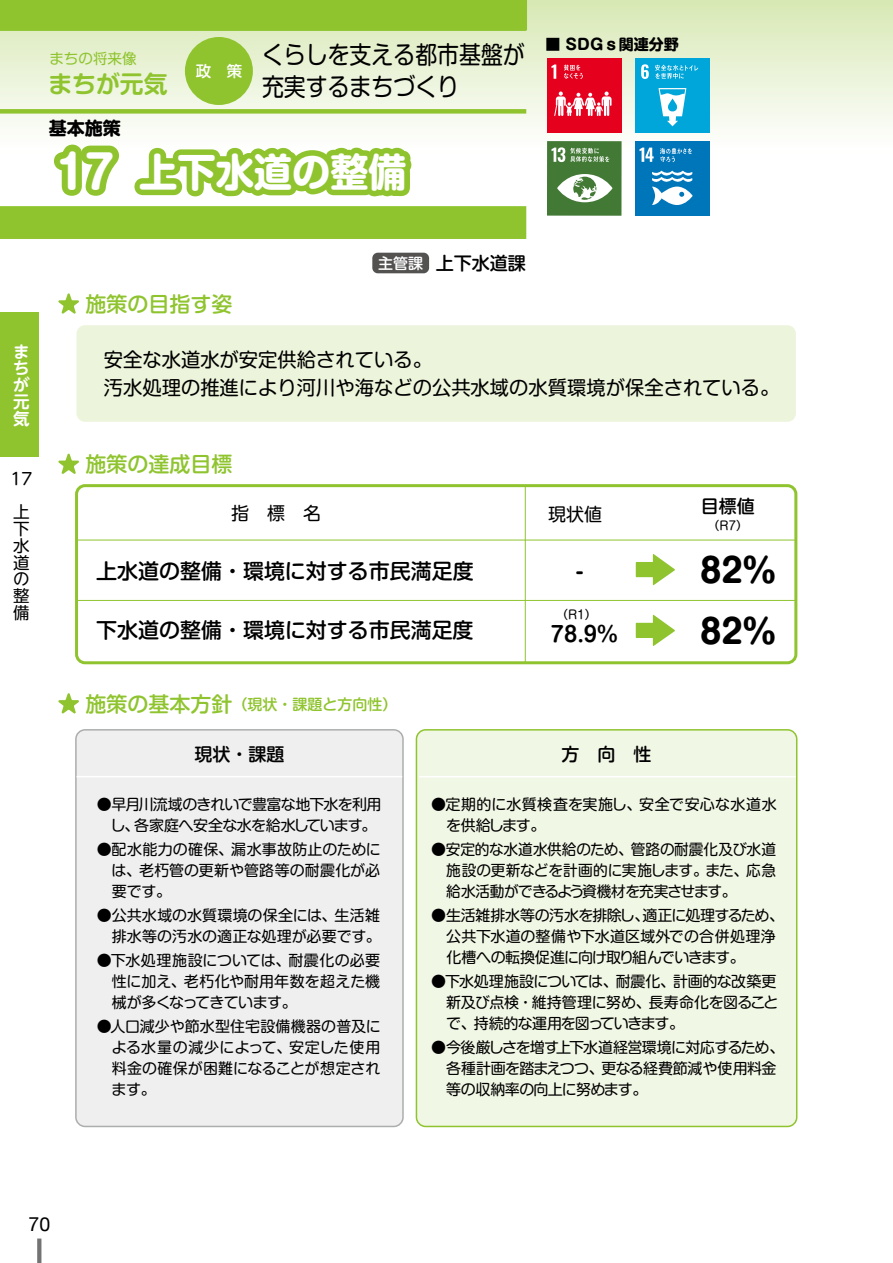
<style>
.page{position:relative;width:893px;height:1263px;background:#fff}
.page>*{position:absolute;margin:0;border:0;box-sizing:border-box;transform-origin:0 0}
.t1{font:700 39.15px "Shin M Go Pro";color:#fff}
.t2{font:700 33px "Shin M Go Pro";color:#000}
.t3{font:24.6px/32px "Shin M Go Pro";color:#000;scale:.89 1}
.t4{font:700 23.85px "Shin M Go Pro De";color:#8fc42f}
.t5{font:500 21px "Shin M Go Pro";color:#000}
.t6{font:500 21px "Shin M Go Pro";color:#8fc42f}
.t7{font:700 21px "Shin M Go Pro De";color:#000}
.t8{font:19.5px/28.5px "Shin M Go Pro";color:#000}
.t9{font:19.5px "Helvetica Neue";color:#000}
.t10{font:500 18px "Shin M Go Pro";color:#000}
.t11{font:18px "Shin M Go Pro";color:#000}
.t12{font:700 18px "Shin M Go Pro";color:#000}
.t13{font:16.5px/16.8px "UD Shin M Go Pro";color:#000}
.t14{font:700 16.5px/16.8px "UD Shin M Go Pro De";color:#fff;text-align:justify}
.t15{font:500 15.45px "Shin M Go Pro";color:#fff}
.t16{font:15px/21px "Shin M Go Pro";letter-spacing:-.02em;color:#000;text-align:justify}
.t17{font:15px/21px "Shin M Go Pro";letter-spacing:-.04em;color:#000}
.t18{font:15px/21px "Shin M Go Pro";letter-spacing:-.045em;color:#000}
.t19{font:15px/21px "Shin M Go Pro";letter-spacing:-.05em;color:#000;text-align:center}
.t20{font:15px/21px "Shin M Go Pro";letter-spacing:.005em;color:#000;text-align:right}
.t21{font:15px/21px "Shin M Go Pro";letter-spacing:.015em;color:#000}
.t22{font:500 15px "Shin M Go Pro";color:#8fc42f}
.t23{font:700 15px "Shin M Go Pro";color:#000}
.t24{font:14.55px "Shin M Go Pro";color:#8fc42f}
.t25{font:12px "Shin M Go Pro";color:#000}
.s1{font-size:45px}
.s2{font-size:15px;color:#fff}
.s3{font-size:21px}
</style>
<div class="page">
<div style="left:0;top:0;width:893px;height:154px;background:linear-gradient(to bottom,#d8e8b5,#fff)"></div>
<div style="left:372px;top:253px;width:57px;height:20px;background:#545251;border-radius:6px"></div>
<div style="left:547px;top:58px;width:74px;height:75px;background:#e5001e"></div>
<svg style="left:551px;top:65px;width:5px;height:14px"></svg>
<svg style="left:554px;top:92px;width:57px;height:24px"></svg>
<svg style="left:564px;top:65px;width:19px;height:14px"></svg>
<div style="left:635px;top:58px;width:75px;height:75px;background:#00a6d9"></div>
<svg style="left:641px;top:64px;width:8px;height:15px"></svg>
<svg style="left:658px;top:88px;width:28px;height:38px"></svg>
<svg style="left:655px;top:65px;width:43px;height:14px"></svg>
<div style="left:547px;top:141px;width:75px;height:75px;background:#427935"></div>
<svg style="left:557px;top:174px;width:55px;height:28px"></svg>
<svg style="left:551px;top:147px;width:58px;height:15px"></svg>
<div style="left:635px;top:141px;width:75px;height:75px;background:#0076ba"></div>
<svg style="left:639px;top:148px;width:15px;height:14px"></svg>
<svg style="left:652px;top:171px;width:41px;height:34px"></svg>
<svg style="left:660px;top:148px;width:32px;height:14px"></svg>
<div style="left:77px;top:325px;width:719px;height:97px;background:#ecf4db;border-radius:9px"></div>
<svg style="left:58px;top:293px;width:21px;height:21px"></svg>
<svg style="left:58px;top:453px;width:21px;height:21px"></svg>
<svg style="left:75px;top:484px;width:723px;height:181px"></svg>
<hr style="left:77px;top:540px;width:719px;height:1px;background:#8fc42f">
<hr style="left:525px;top:486px;width:1px;height:177px;background:#8fc42f">
<svg style="left:58px;top:693px;width:21px;height:21px"></svg>
<div style="left:75px;top:729px;width:329px;height:398px;background:#efefef"></div>
<div style="left:416px;top:729px;width:381px;height:398px;background:#f1f7e5"></div>
<hr style="left:77px;top:776px;width:325px;height:1px;background:#fff">
<hr style="left:419px;top:776px;width:377px;height:1px;background:#fff">
<hr style="left:77px;top:600px;width:719px;height:1px;background:#8fc42f">
<div style="left:0;top:0;width:528px;height:31px;background:#8fc42f"></div>
<hr style="left:0;top:28px;width:526px;height:3px;background:#8fc42f">
<div style="left:0;top:109px;width:526px;height:5px;background:#8fc42f"></div>
<svg style="left:0;top:113px;width:526px;height:126px"></svg>
<div style="left:185px;top:37px;width:68px;height:68px;background:#8fc42f;border-radius:50%"></div>
<svg style="left:653px;top:554px;width:22px;height:31px"></svg>
<div style="left:636px;top:562px;width:18px;height:15px;background:#8fc42f"></div>
<svg style="left:653px;top:615px;width:22px;height:31px"></svg>
<div style="left:636px;top:623px;width:18px;height:15px;background:#8fc42f"></div>
<svg style="left:37px;top:1238px;width:4px;height:25px"></svg>
<div style="left:0;top:313px;width:38px;height:144px;background:#8fc42f"></div>
<p class="t24" style="left:49px;top:47px;width:89px">まちの将来像</p>
<h3 class="t3" style="left:262px;top:36px;width:297px">くらしを支える都市基盤が充実するまちづくり</h3>
<p class="t15" style="left:196px;top:58px;width:48px">政　策</p>
<h3 class="t4" style="left:48px;top:65px;width:121px">まちが元気</h3>
<p class="t12" style="left:49px;top:114px;width:73px">基本施策</p>
<h1 class="t1" style="left:56px;top:140px;width:352px"><span class="s1">17</span> 上下水道の整備</h1>
<p class="t23" style="left:546px;top:32px;width:135px">■ SDGｓ関連分野</p>
<p class="t14" style="left:13px;top:342px;width:18px">まちが元気</p>
<p class="t13" style="left:10px;top:461px;width:24px;line-height:33.6px">17上</p>
<p class="t13" style="left:13px;top:520px;width:17px;text-align:justify">下水道の整備</p>
<h3 class="t6" style="left:85px;top:287px;width:149px">施策の目指す姿</h3>
<p class="t10" style="left:378px;top:248px;width:149px"><span class="s2">主管課</span> 上下水道課</p>
<h3 class="t8" style="left:104px;top:343px;width:677px">安全な水道水が安定供給されている。<br>汚水処理の推進により河川や海などの公共水域の水質環境が保全されている。</h3>
<h3 class="t6" style="left:85px;top:447px;width:149px">施策の達成目標</h3>
<p class="t11" style="left:231px;top:499px;width:91px">指　標　名</p>
<h3 class="t5" style="left:96px;top:554px;width:379px">上水道の整備・環境に対する市民満足度</h3>
<h3 class="t5" style="left:96px;top:613px;width:379px">下水道の整備・環境に対する市民満足度</h3>
<p class="t11" style="left:548px;top:500px;width:55px">現状値</p>
<h3 class="t7" style="left:576px;top:553px;width:9px">-</h3>
<p class="t10" style="left:701px;top:492px;width:55px">目標値</p>
<p class="t25" style="left:708px;top:516px;width:42px">（R7）</p>
<h2 class="t2" style="left:700px;top:543px;width:77px">82%</h2>
<p class="t25" style="left:556px;top:604px;width:42px">（R1）</p>
<h3 class="t7" style="left:551px;top:617px;width:68px">78.9%</h3>
<h2 class="t2" style="left:700px;top:604px;width:77px">82%</h2>
<p class="t22" style="left:85px;top:692px;width:314px"><span class="s3">施策の基本方針</span>（現状・課題と方向性）</p>
<p class="t10" style="left:194px;top:740px;width:91px">現状・課題</p>
<p class="t10" style="left:562px;top:740px;width:91px">方　向　性</p>
<p class="t19" style="left:97px;top:792px;width:286px">●早月川流域のきれいで豊富な地下水を利用し、各家庭へ安全な水を給水しています。</p>
<p class="t16" style="left:112px;top:837px;width:271px;text-indent:-15px">●配水能力の確保、漏水事故防止のためには、老朽管の更新や管路等の耐震化が必要です。</p>
<p class="t20" style="left:97px;top:903px;width:286px">●公共水域の水質環境の保全には、生活雑排水等の汚水の適正な処理が必要です。</p>
<p class="t16" style="left:112px;top:948px;width:270px;text-indent:-15px">●下水処理施設については、耐震化の必要性に加え、老朽化や耐用年数を超えた機械が多くなってきています。</p>
<p class="t16" style="left:112px;top:1014px;width:271px;text-indent:-15px">●人口減少や節水型住宅設備機器の普及による水量の減少によって、安定した使用料金の確保が困難になることが想定されます。</p>
<p class="t21" style="left:446px;top:792px;width:332px;text-indent:-15px">●定期的に水質検査を実施し、安全で安心な水道水を供給します。</p>
<p class="t16" style="left:446px;top:837px;width:331px;text-indent:-15px">●安定的な水道水供給のため、管路の耐震化及び水道施設の更新などを計画的に実施します。また、応急給水活動ができるよう資機材を充実させます。</p>
<p class="t16" style="left:446px;top:903px;width:340px;text-align:left;text-indent:-15px">●生活雑排水等の汚水を排除し、適正に処理するため、公共下水道の整備や下水道区域外での合併処理浄化槽への転換促進に向け取り組んでいきます。</p>
<p class="t17" style="left:446px;top:969px;width:334px;text-indent:-15px">●下水処理施設については、耐震化、計画的な改築更新及び点検・維持管理に努め、長寿命化を図ることで、持続的な運用を図っていきます。</p>
<p class="t18" style="left:446px;top:1035px;width:340px;text-indent:-15px">●今後厳しさを増す上下水道経営環境に対応するため、各種計画を踏まえつつ、更なる経費節減や使用料金等の収納率の向上に努めます。</p>
<h3 class="t9" style="left:28px;top:1209px;width:23px">70</h3>
</div>
